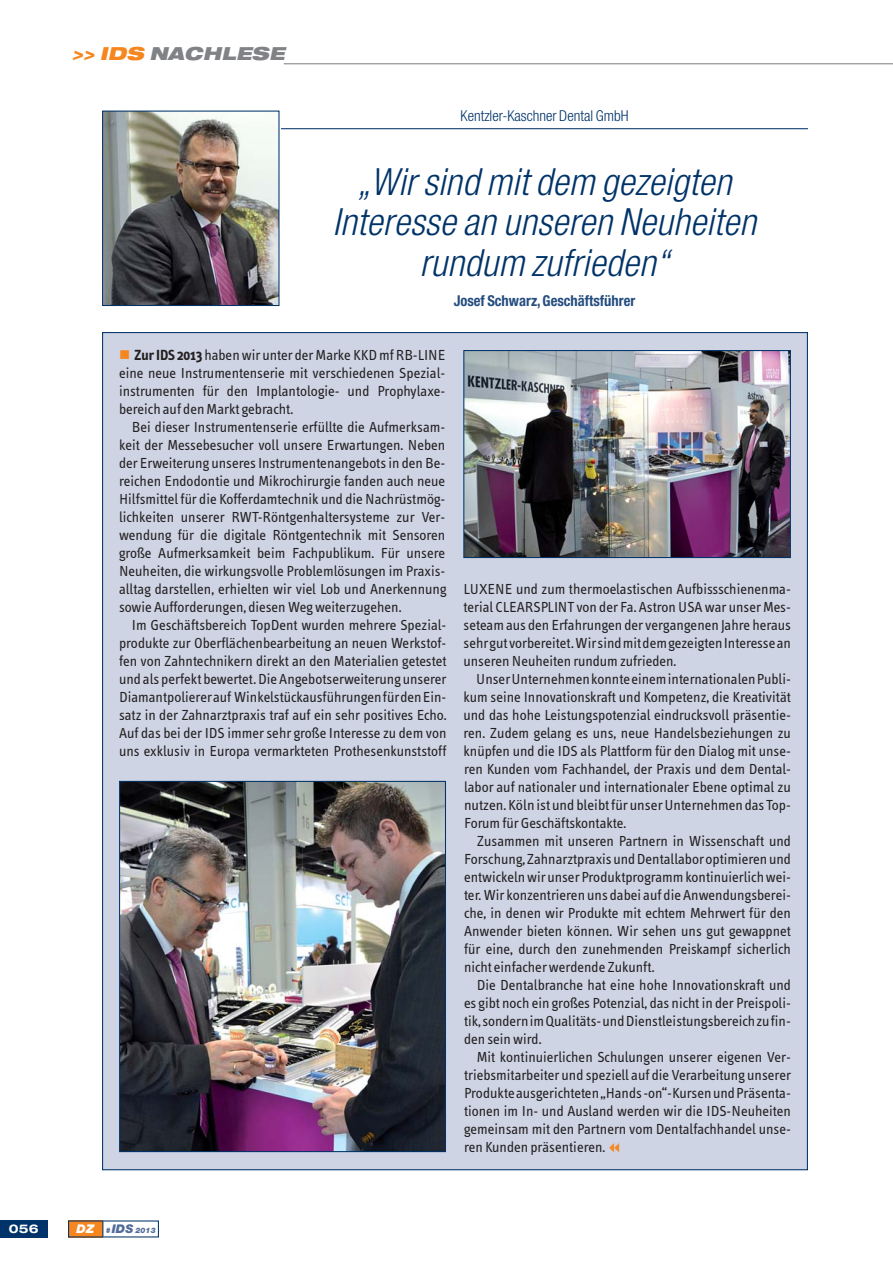
<style>
.page{position:relative;width:893px;height:1263px;background:#fff}
.page>*{position:absolute;margin:0;border:0;box-sizing:border-box;transform-origin:0 0}
.t1{font:italic 300 condensed 37.5px/40.5px "Helvetica Neue";color:#003369;text-align:center}
.t2{font:italic 900 expanded 18px "Helvetica Neue";color:#808285}
.t3{font:15px/18px "Info Text";color:#231f20;text-align:justify}
.t4{font:700 condensed 15px "Helvetica Neue";color:#244d7f}
.t5{font:300 condensed 15px "Helvetica Neue";color:#003369}
.t6{font:700 expanded 12px "Helvetica Neue";color:#fff}
.t7{font:italic 900 7.5px "Helvetica Neue";color:#516b98}
.s1{color:#f6861f}
.s2{font-weight:700}
.s3{font-size:12px;color:#fff}
.s4{font-size:12px}
</style>
<div class="page">
<div style="left:68px;top:1220px;width:35px;height:17px;background:#f6861f"></div>
<div style="left:0;top:1220px;width:48px;height:17px;background:#003369"></div>
<svg style="left:102px;top:1221px;width:1px;height:16px"></svg>
<hr style="left:284px;top:63px;width:609px;height:1px;background:#808285">
<div style="left:103px;top:333px;width:704px;height:836px;background:#ced4e4"></div>
<img style="left:121px;top:783px;width:323px;height:367px">
<div style="left:119px;top:781px;width:327px;height:371px;border:1px solid #003369"></div>
<img style="left:280px;top:128px;width:528px;height:431px">
<img style="left:104px;top:113px;width:173px;height:191px">
<div style="left:102px;top:111px;width:177px;height:195px;border:1px solid #003369"></div>
<p class="t2" style="left:72px;top:45px;width:218px"><span class="s1">&gt;&gt; IDS</span> NACHLESE</p>
<p class="t5" style="left:460px;top:110px;width:169px">Kentzler-Kaschner Dental GmbH</p>
<h1 class="t1" style="left:333px;top:165px;width:432px">„Wirsind mitdem gezeigten<br>Interesse an unseren Neuheiten rundum zufrieden“</h1>
<p class="t4" style="left:454px;top:295px;width:183px">Josef Schwarz, Geschäftsführer</p>
<p class="t3" style="left:119px;top:347px;width:328px"><span class="s1">■</span> <span class="s2">Zur IDS 2013</span> haben wir unter der Marke KKD mf RB-LINE eine neue Instrumentenserie mit verschiedenen Spezial - instrumenten für den Implantologie- und Prophylaxe - bereich auf den Markt gebracht.</p>
<p class="t3" style="left:119px;top:419px;width:329px;text-indent:13px">Bei dieser Instrumentenserie erfüllte die Aufmerksam&shy;keit der Messebesucher voll unsere Erwartungen. Neben der Erweiterung unseres Instrumentenangebots in den Be&shy;reichen Endodontie und Mikrochirurgie fanden auch neue Hilfsmittel für die Kofferdamtechnik und die Nachrüstmög&shy;lichkeiten unserer RWT-Röntgenhaltersysteme zur Ver&shy;wendung für die digitale Röntgentechnik mit Sensoren große Aufmerksamkeit beim Fachpublikum. Für unsere Neuheiten, die wirkungsvolle Problemlösungen im Praxis&shy;alltag darstellen, erhielten wir viel Lob und Anerkennung sowie Aufforderungen, diesen Weg weiterzugehen.</p>
<p class="t3" style="left:119px;top:617px;width:329px;text-indent:13px">Im Geschäftsbereich TopDent wurden mehrere Spezial&shy;produkte zur Oberflächenbearbeitung an neuen Werkstof&shy;fen von Zahntechnikern direkt an den Materialien getestet und als perfekt bewertet. Die Angebotserweiterung unserer Diamantpolierer auf Winkelstückausführungen für den Ein&shy;satz in der Zahnarztpraxis traf auf ein sehr positives Echo.<br>Auf das bei der IDS immer sehr große Interesse zu dem von uns exklusiv in Europa vermarkteten Prothesenkunststoff</p>
<p class="t3" style="left:463px;top:581px;width:329px">LUXENE und zum thermoelastischen Aufbissschienenma&shy;terial CLEARSPLINT von der Fa. Astron USA war unser Mes&shy;seteam aus den Erfahrungen der vergangenen Jahre heraus sehr gut vorbereitet. Wir sind mit dem gezeigten Interesse an unseren Neuheiten rundum zufrieden.</p>
<p class="t3" style="left:463px;top:671px;width:329px;text-indent:13px">Unser Unternehmen konnte einem internationalen Publi&shy;kum seine Innovationskraft und Kompetenz, die Kreativität und das hohe Leistungspotenzial eindrucksvoll präsentie&shy;ren. Zudem gelang es uns, neue Handelsbeziehungen zu knüpfen und die IDS als Plattform für den Dialog mit unse&shy;ren Kunden vom Fachhandel, der Praxis und dem Dental&shy;labor auf nationaler und internationaler Ebene optimal zu nutzen. Köln ist und bleibt für unser Unternehmen das Top-Forum für Geschäftskontakte.</p>
<p class="t3" style="left:464px;top:833px;width:328px;text-indent:13px">Zusammen mit unseren Partnern in Wissenschaft und Forschung, Zahnarztpraxis und Dentallabor optimieren und entwickeln wir unser Produktprogramm kontinuierlich wei&shy;ter. Wir konzentrieren uns dabei auf die Anwendungsberei&shy;che, in denen wir Produkte mit echtem Mehrwert für den Anwender bieten können. Wir sehen uns gut gewappnet für eine, durch den zunehmenden Preiskampf sicherlich nicht einfacher werdende Zukunft.</p>
<p class="t3" style="left:464px;top:977px;width:328px;text-indent:13px">Die Dentalbranche hat eine hohe Innovationskraft und es gibt noch ein großes Potenzial, das nicht in der Preispoli&shy;tik, sondern im Qualitäts- und Dienstleistungsbereich zu fin&shy;den sein wird.</p>
<p class="t3" style="left:464px;top:1049px;width:328px;text-indent:13px">Mit kontinuierlichen Schulungen unserer eigenen Ver&shy;triebsmitarbeiter und speziell auf die Verarbeitung unserer Produkte ausgerichteten „Hands -on“-Kursen und Präsenta&shy;tionen im In- und Ausland werden wir die IDS-Neuheiten gemeinsam mit den Partnern vom Dentalfachhandel unse&shy;ren Kunden präsentieren.</p>
<p class="t6" style="left:9px;top:1224px;width:31px">056</p>
<p class="t7" style="left:77px;top:1227px;width:81px"><span class="s3">DZ</span> #<span class="s4">IDS</span> 2013</p>
</div>
